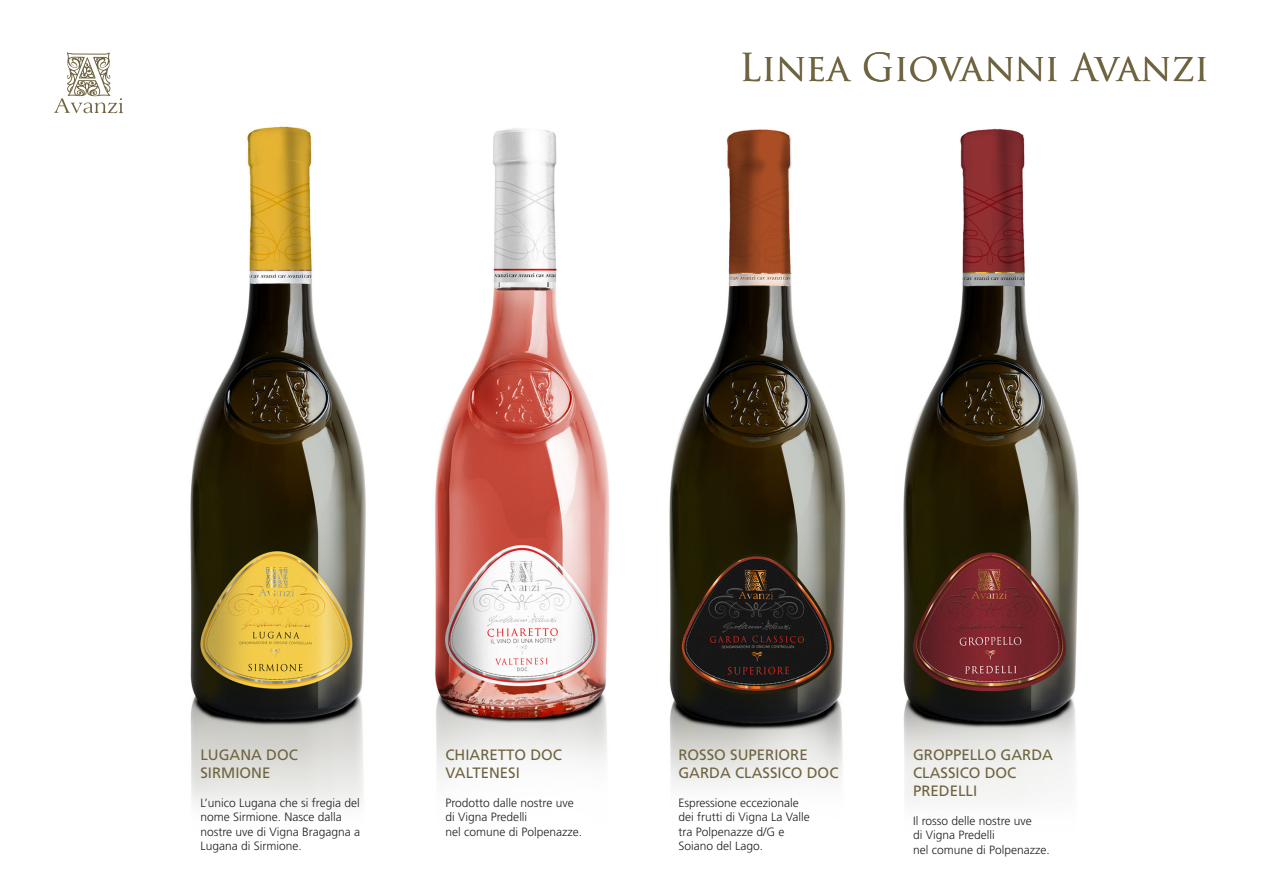
<style>
.page{position:relative;width:1263px;height:893px;background:#fff}
.page>*{position:absolute;margin:0;border:0;box-sizing:border-box;transform-origin:0 0}
.t1{font:37.5px "Trajan Pro";letter-spacing:-.01em;color:#6f6440}
.t2{font:15px/18px "Frutiger LT Std";color:#6f6440}
.t3{font:300 12px/14.4px "Frutiger LT Std";color:#231f20}
</style>
<div class="page">
<img style="left:190px;top:126px;width:889px;height:682px">
<svg style="left:54px;top:52px;width:69px;height:61px"></svg>
<h1 class="t1" style="left:739px;top:43px;width:471px">Linea Giovanni Avanzi</h1>
<p class="t2" style="left:200px;top:746px;width:99px">LUGANA DOC<br>SIRMIONE</p>
<p class="t3" style="left:200px;top:796px;width:161px">L’unico Lugana che si fregia del nome Sirmione. Nasce dalla nostre uve di Vigna Bragagna a<br>Lugana di Sirmione.</p>
<p class="t2" style="left:445px;top:746px;width:118px">CHIARETTO DOC<br>VALTENESI</p>
<p class="t3" style="left:445px;top:796px;width:138px">Prodotto dalle nostre uve di Vigna Predelli<br>nel comune di Polpenazze.</p>
<p class="t2" style="left:678px;top:746px;width:161px">ROSSO SUPERIORE<br>GARDA CLASSICO DOC</p>
<p class="t3" style="left:678px;top:796px;width:133px">Espressione eccezionale dei frutti di Vigna La Valle tra Polpenazze d/G e<br>Soiano del Lago.</p>
<p class="t2" style="left:913px;top:746px;width:142px">GROPPELLO GARDA<br>CLASSICO DOC<br>PREDELLI</p>
<p class="t3" style="left:913px;top:814px;width:138px">Il rosso delle nostre uve<br>di Vigna Predelli<br>nel comune di Polpenazze.</p>
</div>
